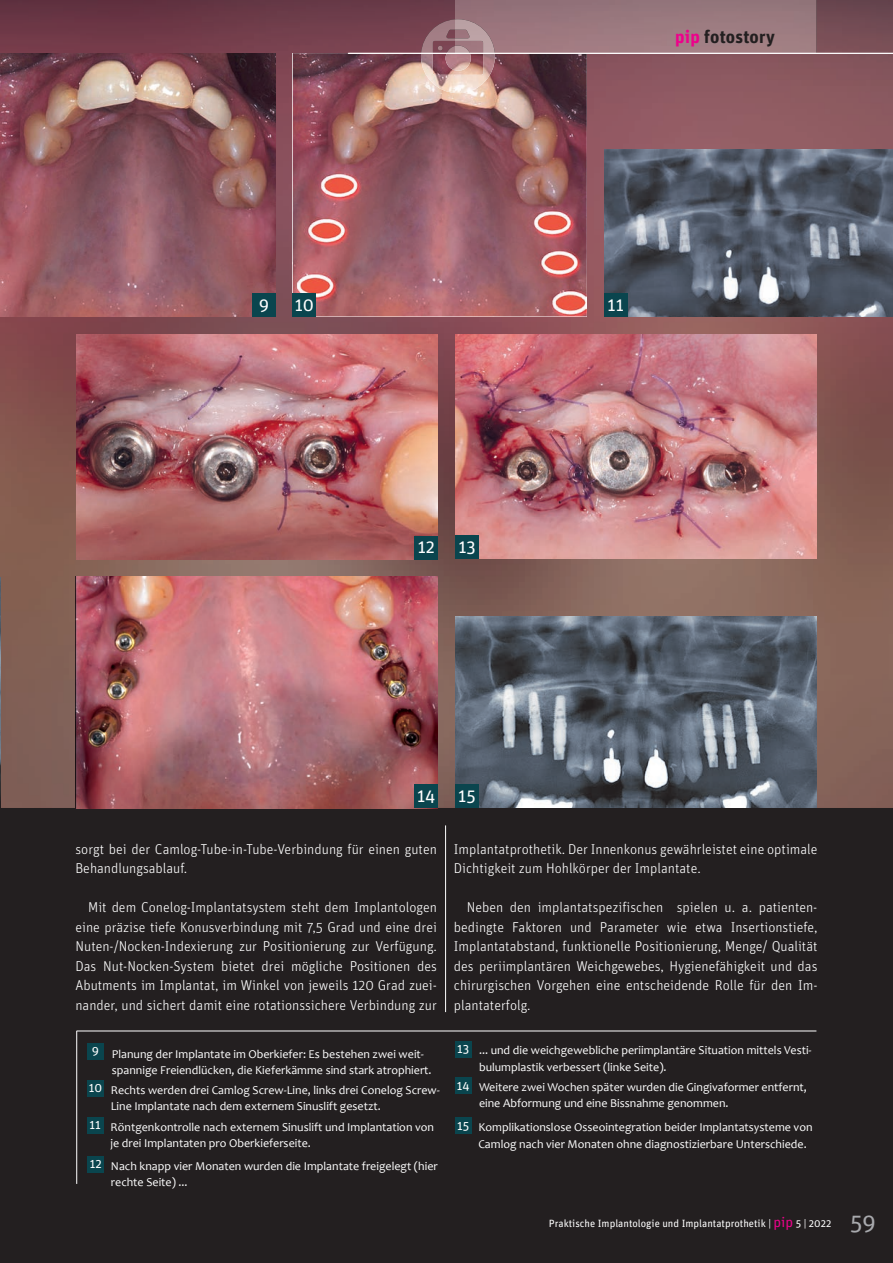
<style>
.page{position:relative;width:893px;height:1263px;background:#231f20}
.page>*{position:absolute;margin:0;border:0;box-sizing:border-box;transform-origin:0 0}
.t1{font:24px "Unit OT";color:#a8a9ad}
.t2{font:18px "Unit OT";color:#fff}
.t3{font:700 18px "Unit OT";letter-spacing:.01em;color:#231f20}
.t4{font:300 14.25px/19.5px "Unit";color:#fff}
.t5{font:12.45px "Unit OT";color:#fff}
.t6{font:12px/16.5px "Candara";color:#fff}
.t7{font:10.5px "Unit OT";color:#fff}
.s1{color:#ed028c}
.s2{font-family:"Unit OT";font-size:12.45px}
.s3{font-size:14.25px;color:#ed028c}
</style>
<div class="page">
<img style="left:0;top:0;width:893px;height:808px">
<img style="left:1px;top:53px;width:275px;height:264px">
<div style="left:252px;top:293px;width:24px;height:23px;background:#0a454e"></div>
<img style="left:455px;top:334px;width:362px;height:225px">
<div style="left:455px;top:535px;width:24px;height:24px;background:#0a454e"></div>
<img style="left:77px;top:334px;width:361px;height:225px">
<div style="left:415px;top:536px;width:23px;height:23px;background:#0a454e"></div>
<hr style="left:76px;top:1031px;width:1px;height:153px;background:#fff">
<hr style="left:77px;top:1031px;width:739px;height:1px;background:#fff">
<div style="left:87px;top:1044px;width:17px;height:16px;background:#0a454e"></div>
<div style="left:87px;top:1080px;width:17px;height:16px;background:#0a454e"></div>
<div style="left:455px;top:1041px;width:16px;height:16px;background:#0a454e"></div>
<div style="left:455px;top:1077px;width:16px;height:17px;background:#0a454e"></div>
<div style="left:87px;top:1117px;width:16px;height:16px;background:#0a454e"></div>
<div style="left:455px;top:1118px;width:16px;height:16px;background:#0a454e"></div>
<div style="left:88px;top:1156px;width:16px;height:16px;background:#0a454e"></div>
<img style="left:293px;top:53px;width:294px;height:263px">
<div style="left:293px;top:293px;width:23px;height:24px;background:#0a454e"></div>
<img style="left:421px;top:19px;width:74px;height:74px">
<img style="left:604px;top:150px;width:289px;height:167px">
<div style="left:604px;top:293px;width:23px;height:24px;background:#0a454e"></div>
<img style="left:76px;top:577px;width:362px;height:231px">
<div style="left:415px;top:785px;width:23px;height:23px;background:#0a454e"></div>
<img style="left:455px;top:617px;width:361px;height:191px">
<div style="left:455px;top:784px;width:24px;height:24px;background:#0a454e"></div>
<hr style="left:445px;top:825px;width:1px;height:187px;background:#fff">
<img style="left:0;top:578px;width:1px;height:230px">
<img style="left:455px;top:0;width:361px;height:53px">
<img style="left:455px;top:19px;width:40px;height:34px">
<hr style="left:348px;top:53px;width:545px;height:1px;background:#fff">
<p class="t3" style="left:675px;top:26px;width:101px"><span class="s1">pip</span> fotostory</p>
<p class="t2" style="left:259px;top:294px;width:12px">9</p>
<p class="t2" style="left:295px;top:294px;width:21px">10</p>
<p class="t2" style="left:607px;top:294px;width:18px">11</p>
<p class="t2" style="left:418px;top:536px;width:19px">12</p>
<p class="t2" style="left:458px;top:536px;width:19px">13</p>
<p class="t2" style="left:417px;top:785px;width:20px">14</p>
<p class="t2" style="left:458px;top:785px;width:19px">15</p>
<p class="t4" style="left:75px;top:839px;width:363px">sorgt bei der Camlog-Tube-in-Tube-Verbindung für einen guten<br>Behandlungsablauf.</p>
<p class="t4" style="left:75px;top:897px;width:363px;text-align:justify;text-indent:13px">Mit dem Conelog-Implantatsystem steht dem Implantologen eine präzise tiefe Konusverbindung mit 7,5 Grad und eine drei Nuten-/Nocken-Indexierung zur Positionierung zur Verfügung.<br>Das Nut-Nocken-System bietet drei mögliche Positionen des Abutments im Implantat, im Winkel von jeweils 120 Grad zuei&shy;nander, und sichert damit eine rotationssichere Verbindung zur</p>
<p class="t4" style="left:454px;top:839px;width:365px">Implantatprothetik. Der Innenkonus gewährleistet eine optimale<br>Dichtigkeit zum Hohlkörper der Implantate.</p>
<p class="t4" style="left:454px;top:897px;width:365px;text-align:justify;text-indent:13px">Neben den implantatspezifischen spielen u. a. patienten&shy;bedingte Faktoren und Parameter wie etwa Insertionstiefe, Implantatabstand, funktionelle Positionierung, Menge/ Qualität des periimplantären Weichgewebes, Hygienefähigkeit und das chirurgischen Vorgehen eine entscheidende Rolle für den Im&shy;plantaterfolg.</p>
<p class="t5" style="left:457px;top:1041px;width:14px">13</p>
<p class="t5" style="left:457px;top:1078px;width:14px">14</p>
<p class="t6" style="left:112px;top:1045px;width:321px">Planung der Implantate im Oberkiefer: Es bestehen zwei weit&shy;spannige Freiendlücken, die Kieferkämme sind stark atrophiert.</p>
<p class="t6" style="left:479px;top:1042px;width:334px">... und die weichgewebliche periimplantäre Situation mittels Vesti&shy;bulumplastik verbessert (linke Seite).</p>
<p class="t6" style="left:111px;top:1081px;width:331px">Rechts werden drei Camlog Screw-Line, links drei Conelog Screw-<br>Line Implantate nach dem externem Sinuslift gesetzt.</p>
<p class="t6" style="left:479px;top:1078px;width:329px">Weitere zwei Wochen später wurden die Gingivaformer entfernt, eine Abformung und eine Bissnahme genommen.</p>
<p class="t6" style="left:111px;top:1118px;width:325px;text-indent:-21px"><span class="s2">11</span> Röntgenkontrolle nach externem Sinuslift und Implantation von je drei Implantaten pro Oberkieferseite.</p>
<p class="t6" style="left:478px;top:1119px;width:336px;text-indent:-21px"><span class="s2">15</span> Komplikationslose Osseointegration beider Implantatsysteme von<br>Camlog nach vier Monaten ohne diagnostizierbare Unterschiede.</p>
<p class="t6" style="left:111px;top:1157px;width:328px;text-indent:-21px"><span class="s2">12</span> Nach knapp vier Monaten wurden die Implantate freigelegt (hier rechte Seite) ...</p>
<p class="t5" style="left:92px;top:1043px;width:9px">9</p>
<p class="t5" style="left:89px;top:1081px;width:15px">10</p>
<p class="t7" style="left:549px;top:1217px;width:284px">Praktische Implantologie und Implantatprothetik | <span class="s3">pip</span> 5 | 2022</p>
<h1 class="t1" style="left:850px;top:1209px;width:27px">59</h1>
</div>
